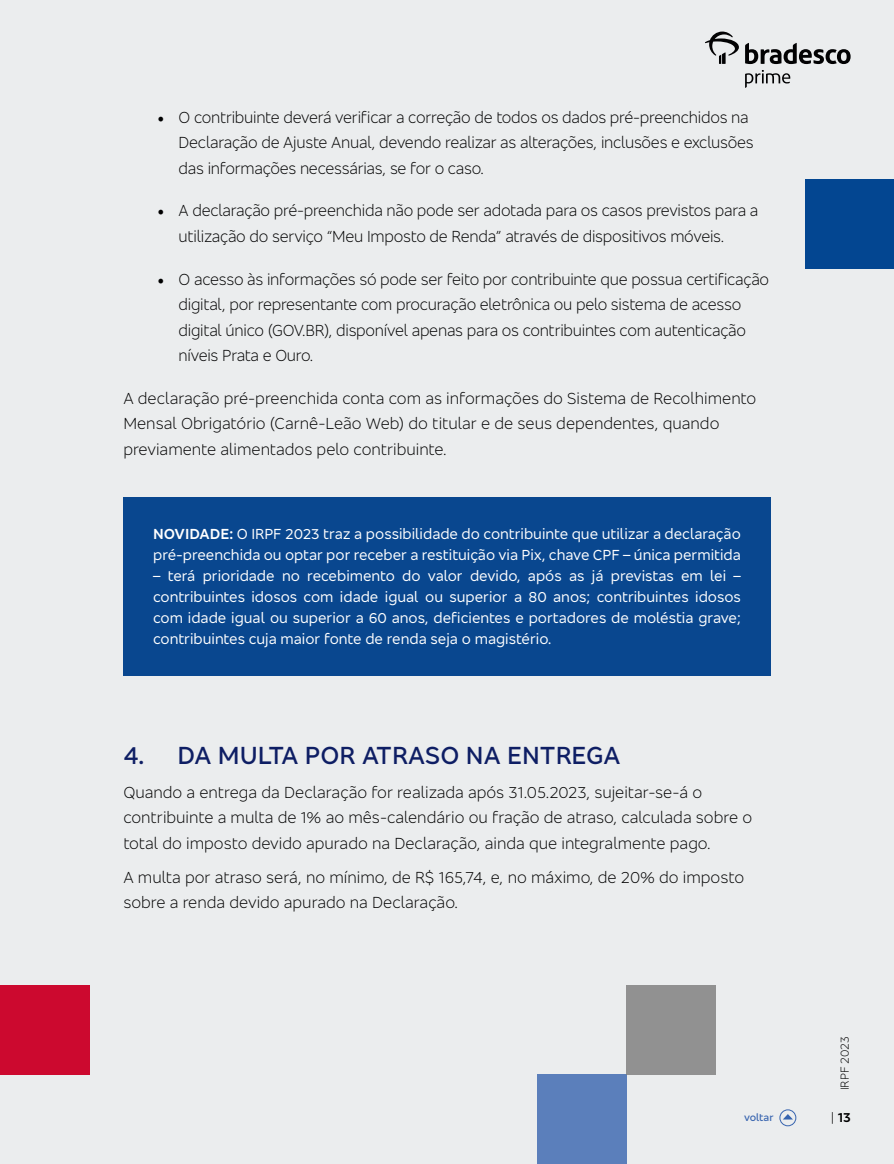
<style>
.page{position:relative;width:894px;height:1164px;background:#fff}
.page>*{position:absolute;margin:0;border:0;box-sizing:border-box;transform-origin:0 0}
.t1{font:500 25.5px "Bradesco Sans";color:#0e1e64}
.t2{font:300 16.5px/25.5px "Bradesco Sans";letter-spacing:-.015em;color:#000}
.t3{font:15px/21px "Bradesco Sans";color:#fff}
.t4{font:600 13.5px "Bradesco Sans";color:#000}
.t5{font:300 12px "Bradesco Sans";color:#000}
.t6{font:500 10.5px "Bradesco Sans";letter-spacing:-.005em;color:#3764af}
.s1{font-family:"Minion Pro";font-weight:400;font-size:18px}
.s2{font-weight:600}
.s3{font-weight:300}
</style>
<div class="page">
<div style="left:0;top:0;width:894px;height:1163px;background:#ebedee"></div>
<svg style="left:745px;top:70px;width:45px;height:18px"></svg>
<svg style="left:745px;top:43px;width:105px;height:21px"></svg>
<svg style="left:705px;top:31px;width:34px;height:33px"></svg>
<div style="left:0;top:984px;width:89px;height:90px;background:#cc092f"></div>
<div style="left:805px;top:179px;width:89px;height:89px;background:#034691"></div>
<div style="left:537px;top:1074px;width:89px;height:89px;background:#5b7fbb"></div>
<div style="left:626px;top:984px;width:90px;height:90px;background:#919191"></div>
<div style="left:779px;top:1109px;width:17px;height:17px;border:1px solid #3764af;border-radius:50%"></div>
<svg style="left:783px;top:1114px;width:10px;height:5px"></svg>
<div style="left:123px;top:497px;width:647px;height:178px;background:#09478f"></div>
<p class="t2" style="left:179px;top:104px;width:576px;text-indent:-21px"><span class="s1">•</span> O contribuinte deverá verificar a correção de todos os dados pré-preenchidos na<br>Declaração de Ajuste Anual, devendo realizar as alterações, inclusões e exclusões das informações necessárias, se for o caso.</p>
<p class="t2" style="left:179px;top:197px;width:581px;text-indent:-21px"><span class="s1">•</span> A declaração pré-preenchida não pode ser adotada para os casos previstos para a utilização do serviço “Meu Imposto de Renda” através de dispositivos móveis.</p>
<p class="t2" style="left:179px;top:265px;width:592px;text-indent:-21px"><span class="s1">•</span> O acesso às informações só pode ser feito por contribuinte que possua certificação digital, por representante com procuração eletrônica ou pelo sistema de acesso digital único (GOV.BR), disponível apenas para os contribuintes com autenticação níveis Prata e Ouro.</p>
<p class="t2" style="left:123px;top:384px;width:634px">A declaração pré-preenchida conta com as informações do Sistema de Recolhimento<br>Mensal Obrigatório (Carnê-Leão Web) do titular e de seus dependentes, quando previamente alimentados pelo contribuinte.</p>
<p class="t3" style="left:153px;top:523px;width:589px"><span class="s2">NOVIDADE:</span> O IRPF 2023 traz a possibilidade do contribuinte que utilizar a declaração pré-preenchida ou optar por receber a restituição via Pix, chave CPF – única permitida</p>
<p class="t3" style="left:153px;top:565px;width:589px;text-align:justify">– terá prioridade no recebimento do valor devido, após as já previstas em lei – contribuintes idosos com idade igual ou superior a 80 anos; contribuintes idosos com idade igual ou superior a 60 anos, deficientes e portadores de moléstia grave; contribuintes cuja maior fonte de renda seja o magistério.</p>
<h1 class="t1" style="left:123px;top:738px;width:499px">4. DA MULTA POR ATRASO NA ENTREGA</h1>
<p class="t2" style="left:123px;top:779px;width:630px">Quando a entrega da Declaração for realizada após 31.05.2023, sujeitar-se-á o contribuinte a multa de 1% ao mês-calendário ou fração de atraso, calculada sobre o total do imposto devido apurado na Declaração, ainda que integralmente pago.</p>
<p class="t2" style="left:123px;top:864px;width:622px">A multa por atraso será, no mínimo, de R$ 165,74, e, no máximo, de 20% do imposto sobre a renda devido apurado na Declaração.</p>
<p class="t6" style="left:744px;top:1110px;width:31px">voltar</p>
<p class="t5" style="left:837px;top:1090px;width:55px;rotate:-90deg">IRPF 2023</p>
<p class="t4" style="left:831px;top:1108px;width:22px"><span class="s3">|</span> 13</p>
</div>
